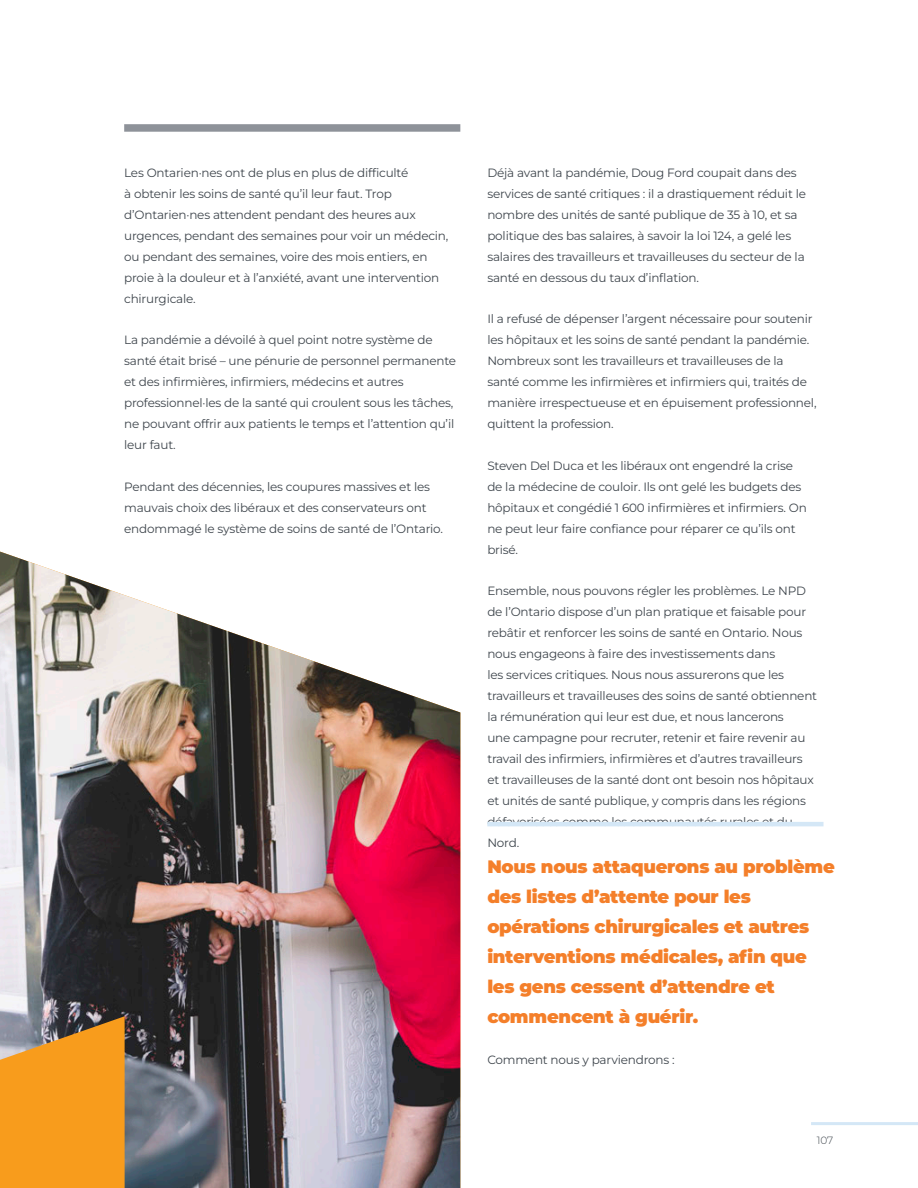
<style>
.page{position:relative;width:918px;height:1188px;background:#fff}
.page>*{position:absolute;margin:0;border:0;box-sizing:border-box;transform-origin:0 0}
.t1{font:900 18px/30px "Montserrat";letter-spacing:-.015em;color:#f47f2a}
.t2{font:12px/21px "Montserrat";letter-spacing:-.015em;color:#3f464d}
.t3{font:300 10.5px "Montserrat";color:#3f464d}
</style>
<div class="page">
<hr style="left:811px;top:1122px;width:107px;height:3px;background:#d4e7f6">
<img style="left:0;top:552px;width:460px;height:636px">
<svg style="left:0;top:1016px;width:125px;height:172px"></svg>
<hr style="left:487px;top:822px;width:337px;height:4px;background:#d4e7f6">
<div style="left:124px;top:124px;width:336px;height:8px;background:#8e9299"></div>
<p class="t2" style="left:124px;top:162px;width:326px">Les Ontarien·nes ont de plus en plus de difficulté<br>à obtenir les soins de santé qu’il leur faut. Trop d’Ontarien·nes attendent pendant des heures aux urgences, pendant des semaines pour voir un médecin, ou pendant des semaines, voire des mois entiers, en proie à la douleur et à l’anxiété, avant une intervention chirurgicale.</p>
<p class="t2" style="left:124px;top:329px;width:333px">La pandémie a dévoilé à quel point notre système de santé était brisé – une pénurie de personnel permanente et des infirmières, infirmiers, médecins et autres professionnel·les de la santé qui croulent sous les tâches, ne pouvant offrir aux patients le temps et l’attention qu’il leur faut.</p>
<p class="t2" style="left:124px;top:476px;width:320px">Pendant des décennies, les coupures massives et les mauvais choix des libéraux et des conservateurs ont endommagé le système de soins de santé de l’Ontario.</p>
<p class="t2" style="left:487px;top:162px;width:320px">Déjà avant la pandémie, Doug Ford coupait dans des services de santé critiques : il a drastiquement réduit le nombre des unités de santé publique de 35 à 10, et sa politique des bas salaires, à savoir la loi 124, a gelé les salaires des travailleurs et travailleuses du secteur de la santé en dessous du taux d’inflation.</p>
<p class="t2" style="left:487px;top:308px;width:331px">Il a refusé de dépenser l’argent nécessaire pour soutenir les hôpitaux et les soins de santé pendant la pandémie.<br>Nombreux sont les travailleurs et travailleuses de la santé comme les infirmières et infirmiers qui, traités de manière irrespectueuse et en épuisement professionnel, quittent la profession.</p>
<p class="t2" style="left:487px;top:455px;width:321px">Steven Del Duca et les libéraux ont engendré la crise de la médecine de couloir. Ils ont gelé les budgets des hôpitaux et congédié 1 600 infirmières et infirmiers. On ne peut leur faire confiance pour réparer ce qu’ils ont brisé.</p>
<p class="t2" style="left:487px;top:580px;width:331px">Ensemble, nous pouvons régler les problèmes. Le NPD de l’Ontario dispose d’un plan pratique et faisable pour rebâtir et renforcer les soins de santé en Ontario. Nous nous engageons à faire des investissements dans<br>les services critiques. Nous nous assurerons que les travailleurs et travailleuses des soins de santé obtiennent la rémunération qui leur est due, et nous lancerons<br>une campagne pour recruter, retenir et faire revenir au travail des infirmiers, infirmières et d’autres travailleurs et travailleuses de la santé dont ont besoin nos hôpitaux et unités de santé publique, y compris dans les régions défavorisées comme les communautés rurales et du Nord.</p>
<p class="t1" style="left:487px;top:851px;width:349px">Nous nous attaquerons au problème des listes d’attente pour les opérations chirurgicales et autres interventions médicales, afin que les gens cessent d’attendre et commencent à guérir.</p>
<p class="t2" style="left:487px;top:1049px;width:189px">Comment nous y parviendrons :</p>
<p class="t3" style="left:817px;top:1133px;width:18px">107</p>
</div>
